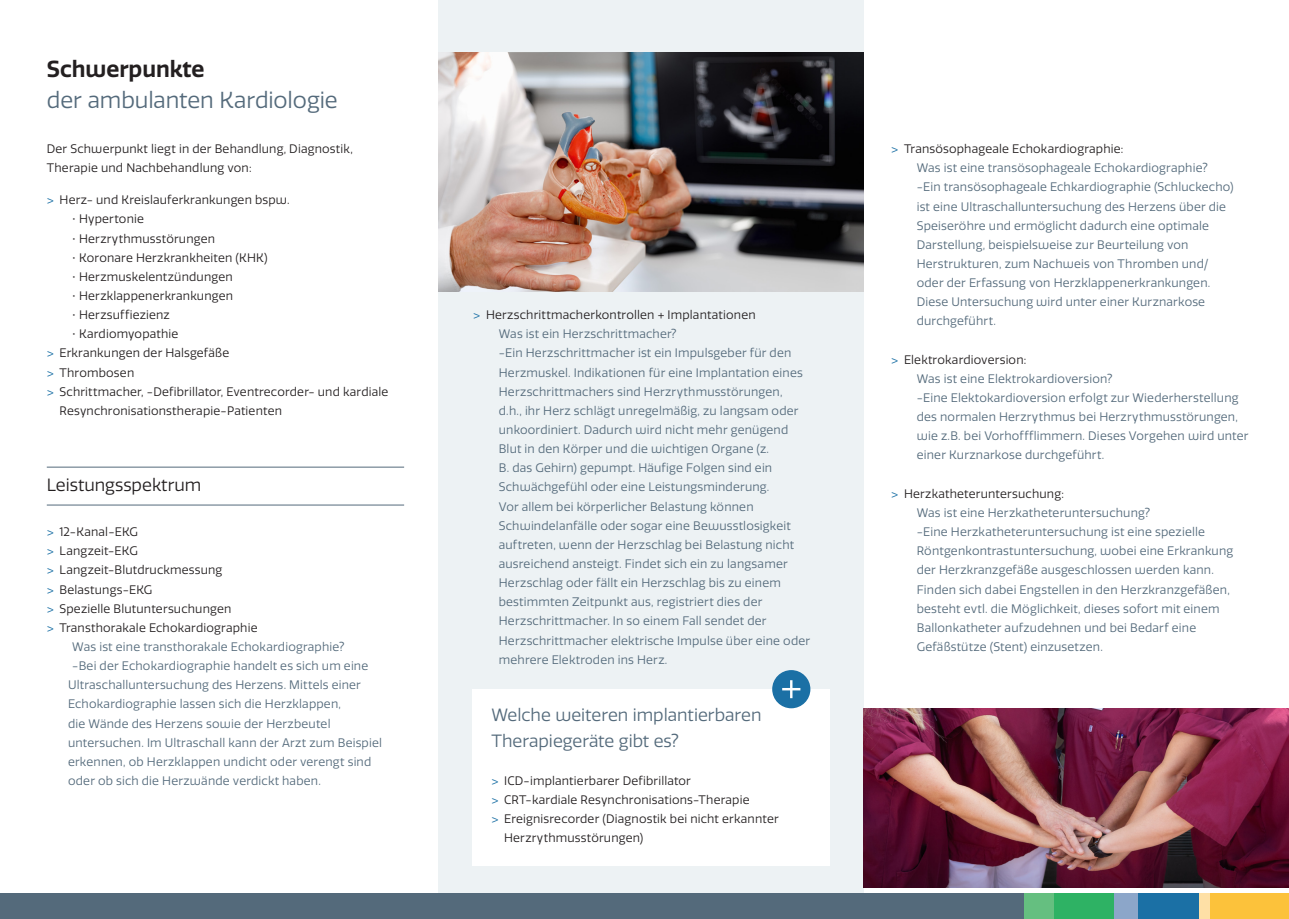
<style>
.page{position:relative;width:1289px;height:919px;background:#fff}
.page>*{position:absolute;margin:0;border:0;box-sizing:border-box;transform-origin:0 0}
.t1{font:22.5px "Quatro";letter-spacing:-.005em;color:#546a7b}
.t2{font:600 22.5px "Quatro";color:#231f20}
.Fließtext{font:17.25px/25.5px "Quatro";color:#546a7b}
.t3{font:17.25px "Quatro";color:#231f20}
.Bullets_blau{font:12px/19.2px "Quatro";letter-spacing:.015em;color:#546a7b}
.Fließtext-2{font:12px/19.2px "Quatro";letter-spacing:.015em;color:#231f20}
.Bullets_blau-2{font:12px "Quatro";letter-spacing:.015em;color:#231f20}
.s1{color:#1b70a5}
</style>
<div class="page">
<div style="left:438px;top:0;width:425px;height:918px;background:#edf2f4"></div>
<img style="left:438px;top:52px;width:425px;height:239px">
<img style="left:863px;top:708px;width:425px;height:179px">
<div style="left:472px;top:689px;width:357px;height:176px;background:#fff"></div>
<hr style="left:47px;top:467px;width:357px;height:1px;background:#546a7b">
<hr style="left:47px;top:504px;width:357px;height:1px;background:#546a7b">
<div style="left:0;top:893px;width:1288px;height:25px;background:#546a7b"></div>
<div style="left:1024px;top:893px;width:60px;height:25px;background:#65bf80"></div>
<div style="left:1054px;top:893px;width:60px;height:25px;background:#2eb264"></div>
<div style="left:1114px;top:893px;width:60px;height:25px;background:#8ca6c9"></div>
<div style="left:1138px;top:893px;width:60px;height:25px;background:#1b70a5"></div>
<div style="left:1198px;top:893px;width:25px;height:25px;background:#fee0a6"></div>
<div style="left:1210px;top:893px;width:78px;height:25px;background:#fcc23b"></div>
<div style="left:773px;top:670px;width:36px;height:37px;background:#1b70a5;border-radius:50%"></div>
<svg style="left:782px;top:680px;width:18px;height:18px"></svg>
<div style="left:772px;top:670px;width:38px;height:38px;border:2px solid #1b70a5;border-radius:50%"></div>
<p class="t2" style="left:47px;top:55px;width:159px">Schwerpunkte</p>
<p class="t1" style="left:47px;top:88px;width:292px">der ambulanten Kardiologie</p>
<p class="Fließtext-2" style="left:47px;top:139px;width:307px">Der Schwerpunkt liegt in der Behandlung, Diagnostik,<br>Therapie und Nachbehandlung von:</p>
<p class="Fließtext-2" style="left:47px;top:190px;width:244px"><span class="s1">&gt;</span> Herz- und Kreislauferkrankungen bspw.</p>
<p class="Bullets_blau-2" style="left:72px;top:212px;width:73px">• Hypertonie</p>
<p class="Bullets_blau-2" style="left:72px;top:231px;width:144px">• Herzrythmusstörungen</p>
<p class="Bullets_blau-2" style="left:72px;top:250px;width:197px">• Koronare Herzkrankheiten (KHK)</p>
<p class="Bullets_blau-2" style="left:72px;top:270px;width:162px">• Herzmuskelentzündungen</p>
<p class="Bullets_blau-2" style="left:72px;top:289px;width:162px">• Herzklappenerkrankungen</p>
<p class="Bullets_blau-2" style="left:72px;top:308px;width:99px">• Herzsuffiezienz</p>
<p class="Bullets_blau-2" style="left:72px;top:327px;width:108px">• Kardiomyopathie</p>
<p class="Fließtext-2" style="left:47px;top:344px;width:184px"><span class="s1">&gt;</span> Erkrankungen der Halsgefäße</p>
<p class="Fließtext-2" style="left:47px;top:363px;width:89px"><span class="s1">&gt;</span> Thrombosen</p>
<p class="Fließtext-2" style="left:60px;top:382px;width:330px;text-indent:-13px"><span class="s1">&gt;</span> Schrittmacher, -Defibrillator, Eventrecorder- und kardiale<br>Resynchronisationstherapie-Patienten</p>
<p class="t3" style="left:47px;top:475px;width:156px">Leistungsspektrum</p>
<p class="Fließtext-2" style="left:47px;top:522px;width:93px"><span class="s1">&gt;</span> 12-Kanal-EKG</p>
<p class="Fließtext-2" style="left:47px;top:541px;width:92px"><span class="s1">&gt;</span> Langzeit-EKG</p>
<p class="Fließtext-2" style="left:47px;top:560px;width:177px"><span class="s1">&gt;</span> Langzeit-Blutdruckmessung</p>
<p class="Fließtext-2" style="left:47px;top:580px;width:107px"><span class="s1">&gt;</span> Belastungs-EKG</p>
<p class="Fließtext-2" style="left:47px;top:599px;width:186px"><span class="s1">&gt;</span> Spezielle Blutuntersuchungen</p>
<p class="Fließtext-2" style="left:47px;top:618px;width:212px"><span class="s1">&gt;</span> Transthorakale Echokardiographie</p>
<p class="Bullets_blau" style="left:72px;top:637px;width:274px">Was ist eine transthorakale Echokardiographie?</p>
<p class="Bullets_blau" style="left:68px;top:656px;width:315px;text-indent:4px">-Bei der Echokardiographie handelt es sich um eine Ultraschalluntersuchung des Herzens. Mittels einer Echokardiographie lassen sich die Herzklappen,<br>die Wände des Herzens sowie der Herzbeutel untersuchen. Im Ultraschall kann der Arzt zum Beispiel erkennen, ob Herzklappen undicht oder verengt sind oder ob sich die Herzwände verdickt haben.</p>
<p class="Fließtext-2" style="left:473px;top:305px;width:284px"><span class="s1">&gt;</span> Herzschrittmacherkontrollen + Implantationen</p>
<p class="Bullets_blau" style="left:499px;top:324px;width:179px">Was ist ein Herzschrittmacher?</p>
<p class="Bullets_blau" style="left:499px;top:344px;width:313px">-Ein Herzschrittmacher ist ein Impulsgeber für den Herzmuskel. Indikationen für eine Implantation eines Herzschrittmachers sind Herzrythmusstörungen,<br>d.h., ihr Herz schlägt unregelmäßig, zu langsam oder unkoordiniert. Dadurch wird nicht mehr genügend Blut in den Körper und die wichtigen Organe (z.<br>B. das Gehirn) gepumpt. Häufige Folgen sind ein Schwächgefühl oder eine Leistungsminderung.<br>Vor allem bei körperlicher Belastung können Schwindelanfälle oder sogar eine Bewusstlosigkeit auftreten, wenn der Herzschlag bei Belastung nicht ausreichend ansteigt. Findet sich ein zu langsamer Herzschlag oder fällt ein Herzschlag bis zu einem bestimmten Zeitpunkt aus, registriert dies der Herzschrittmacher. In so einem Fall sendet der Herzschrittmacher elektrische Impulse über eine oder mehrere Elektroden ins Herz.</p>
<p class="Fließtext" style="left:491px;top:702px;width:271px">Welche weiteren implantierbaren<br>Therapiegeräte gibt es?</p>
<p class="Fließtext-2" style="left:491px;top:771px;width:201px"><span class="s1">&gt;</span> ICD-implantierbarer Defibrillator</p>
<p class="Fließtext-2" style="left:491px;top:790px;width:260px"><span class="s1">&gt;</span> CRT-kardiale Resynchronisations-Therapie</p>
<p class="Fließtext-2" style="left:504px;top:809px;width:276px;text-indent:-13px"><span class="s1">&gt;</span> Ereignisrecorder (Diagnostik bei nicht erkannter<br>Herzrythmusstörungen)</p>
<p class="Fließtext-2" style="left:891px;top:139px;width:234px"><span class="s1">&gt;</span> Transösophageale Echokardiographie:</p>
<p class="Bullets_blau" style="left:916px;top:159px;width:292px">Was ist eine transösophageale Echokardiographie?</p>
<p class="Bullets_blau" style="left:916px;top:178px;width:318px">-Ein transösophageale Echkardiographie (Schluckecho) ist eine Ultraschalluntersuchung des Herzens über die Speiseröhre und ermöglicht dadurch eine optimale Darstellung, beispielsweise zur Beurteilung von Herstrukturen, zum Nachweis von Thromben und/ oder der Erfassung von Herzklappenerkrankungen.<br>Diese Untersuchung wird unter einer Kurznarkose durchgeführt.</p>
<p class="Fließtext-2" style="left:891px;top:350px;width:137px"><span class="s1">&gt;</span> Elektrokardioversion:</p>
<p class="Bullets_blau" style="left:916px;top:369px;width:197px">Was ist eine Elektrokardioversion?</p>
<p class="Bullets_blau" style="left:916px;top:388px;width:333px">-Eine Elektokardioversion erfolgt zur Wiederherstellung des normalen Herzrythmus bei Herzrythmusstörungen, wie z.B. bei Vorhoffflimmern. Dieses Vorgehen wird unter einer Kurznarkose durchgeführt.</p>
<p class="Fließtext-2" style="left:891px;top:484px;width:174px"><span class="s1">&gt;</span> Herzkatheteruntersuchung:</p>
<p class="Bullets_blau" style="left:916px;top:503px;width:235px">Was ist eine Herzkatheteruntersuchung?</p>
<p class="Bullets_blau" style="left:916px;top:522px;width:318px">-Eine Herzkatheteruntersuchung ist eine spezielle Röntgenkontrastuntersuchung, wobei eine Erkrankung der Herzkranzgefäße ausgeschlossen werden kann.<br>Finden sich dabei Engstellen in den Herzkranzgefäßen, besteht evtl. die Möglichkeit, dieses sofort mit einem Ballonkatheter aufzudehnen und bei Bedarf eine Gefäßstütze (Stent) einzusetzen.</p>
</div>
